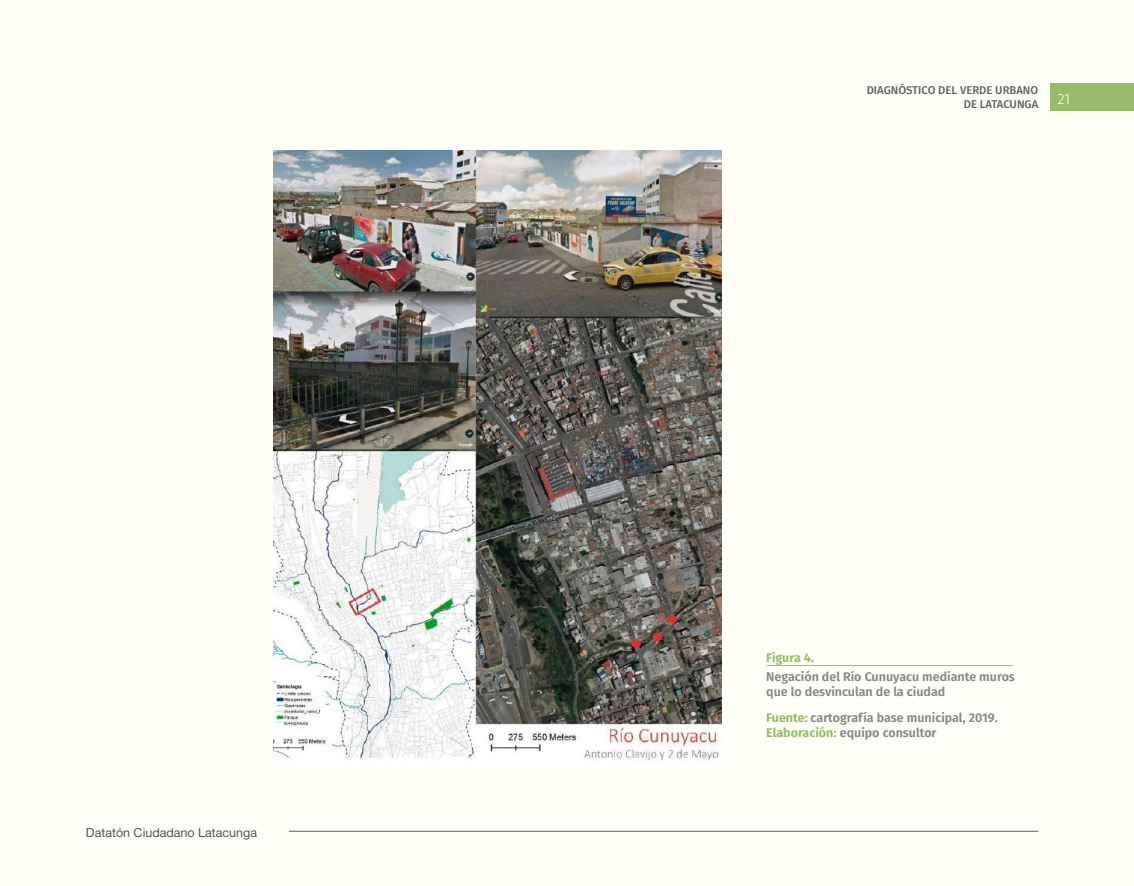
<style>
.page{position:relative;width:1134px;height:886px;background:#fff}
.page>*{position:absolute;margin:0;border:0;box-sizing:border-box;transform-origin:0 0}
.t1{font:300 15px "Fira Sans";color:#fff}
.t2{font:600 12.5px/15px "Fira Sans";color:#858686}
.t3{font:12.5px "Alte Haas Grotesk";color:#525252}
.t4{font:700 12.5px "Fira Sans";letter-spacing:-.01em;color:#98bb69}
.t5{font:500 11.25px/13.5px "Fira Sans";color:#616161;text-align:right}
.s1{font-weight:700;color:#98bb69}
</style>
<div class="page">
<div style="left:0;top:1px;width:1134px;height:884px;background:#fffff8"></div>
<div style="left:1050px;top:84px;width:84px;height:27px;background:#98bb69"></div>
<hr style="left:289px;top:831px;width:749px;height:1px;background:#616161">
<img style="left:274px;top:151px;width:447px;height:610px">
<hr style="left:766px;top:665px;width:247px;height:1px;background:#98bb69">
<p class="t3" style="left:86px;top:825px;width:173px">Datatón Ciudadano Latacunga</p>
<p class="t5" style="left:867px;top:83px;width:173px">DIAGNÓSTICO DEL VERDE URBANO<br>DE LATACUNGA</p>
<p class="t1" style="left:1057px;top:88px;width:14px">21</p>
<p class="t4" style="left:766px;top:647px;width:49px">Figura 4.</p>
<p class="t2" style="left:766px;top:668px;width:250px">Negación del Río Cunuyacu mediante muros que lo desvinculan de la ciudad</p>
<p class="t2" style="left:766px;top:710px;width:233px"><span class="s1">Fuente:</span> cartografía base municipal, 2019.<br><span class="s1">Elaboración:</span> equipo consultor</p>
</div>
